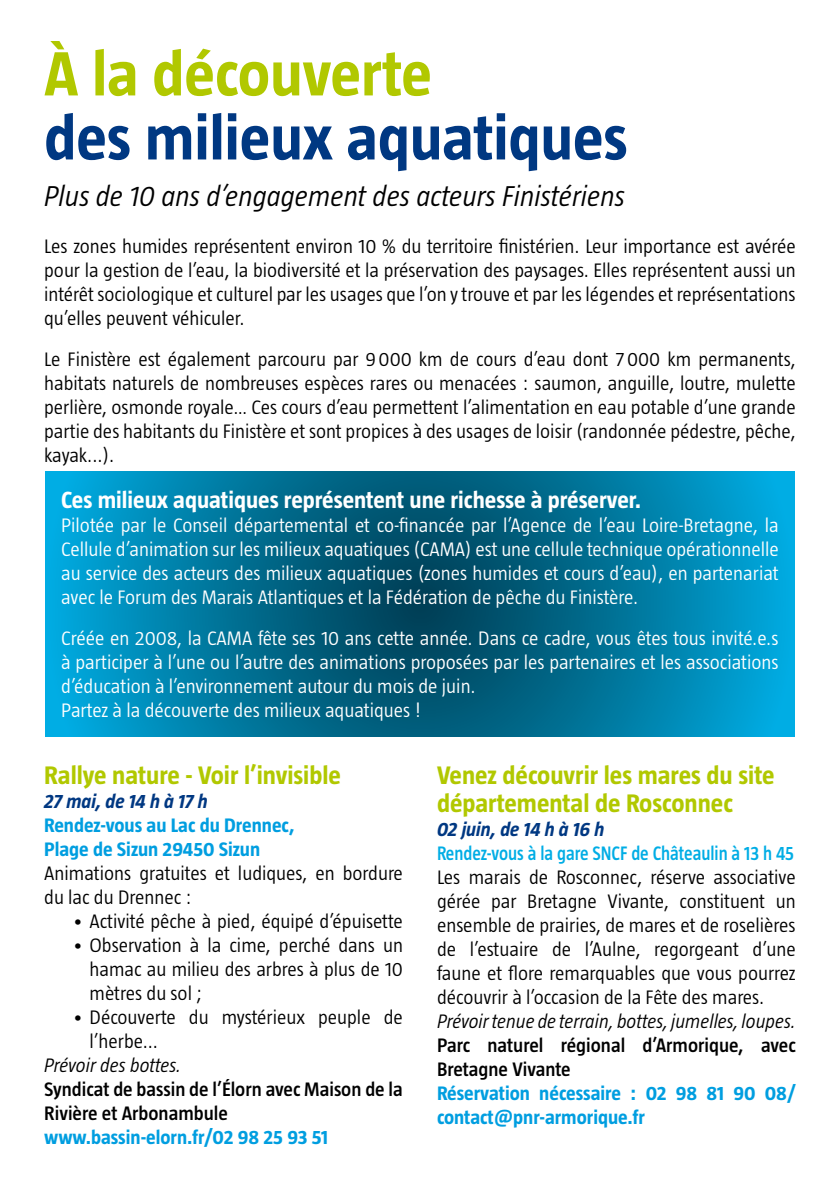
<style>
.page{position:relative;width:833px;height:1189px;background:#fff}
.page>*{position:absolute;margin:0;border:0;box-sizing:border-box;transform-origin:0 0}
.t1{font:700 64px "Taz";color:#003882}
.t2{font:700 64px "Taz";color:#b1c800}
.t3{font:italic 300 29.4px "Taz";color:#000}
.t4{font:700 26px/28px "Taz";color:#b1c800}
.t5{font:700 24px "Taz";color:#fff}
.t6{font:300 20px/24px "Taz";color:#000;text-align:justify}
.t7{font:300 20px/24px "Taz";color:#fff;text-align:justify}
.t8{font:700 20px/24px "Taz";color:#009ee0}
.t9{font:600 20px/24px "Taz";color:#000}
.t10{font:italic 300 20px "Taz";color:#000}
.t11{font:600 20px "Taz";color:#00ade5;scale:.9 1}
.t12{font:italic 700 20px "Taz";color:#003882}
</style>
<div class="page">
<svg style="left:45px;top:471px;width:749px;height:265px;background:#00779d"></svg>
<h1 class="t2" style="left:44px;top:38px;width:389px">À la découverte</h1>
<h1 class="t1" style="left:44px;top:102px;width:585px">des milieux aquatiques</h1>
<h2 class="t3" style="left:44px;top:180px;width:582px">Plus de 10 ans d’engagement des acteurs Finistériens</h2>
<p class="t6" style="left:44px;top:234px;width:753px">Les zones humides représentent environ 10 % du territoire finistérien. Leur importance est avérée pour la gestion de l’eau, la biodiversité et la préservation des paysages. Elles représentent aussi un intérêt sociologique et culturel par les usages que l’on y trouve et par les légendes et représentations qu’elles peuvent véhiculer.</p>
<p class="t6" style="left:44px;top:347px;width:753px">Le Finistère est également parcouru par 9000 km de cours d’eau dont 7000 km permanents, habitats naturels de nombreuses espèces rares ou menacées : saumon, anguille, loutre, mulette perlière, osmonde royale… Ces cours d’eau permettent l’alimentation en eau potable d’une grande partie des habitants du Finistère et sont propices à des usages de loisir (randonnée pédestre, pêche, kayak...).</p>
<p class="t5" style="left:61px;top:486px;width:581px">Ces milieux aquatiques représentent une richesse à préserver.</p>
<p class="t7" style="left:61px;top:513px;width:719px">Pilotée par le Conseil départemental et co-financée par l’Agence de l’eau Loire-Bretagne, la Cellule d’animation sur les milieux aquatiques (CAMA) est une cellule technique opérationnelle au service des acteurs des milieux aquatiques (zones humides et cours d’eau), en partenariat avec le Forum des Marais Atlantiques et la Fédération de pêche du Finistère.</p>
<p class="t7" style="left:61px;top:626px;width:719px;text-align:left">Créée en 2008, la CAMA fête ses 10 ans cette année. Dans ce cadre, vous êtes tous invité.e.s à participer à l’une ou l’autre des animations proposées par les partenaires et les associations d’éducation à l’environnement autour du mois de juin.<br>Partez à la découverte des milieux aquatiques !</p>
<h3 class="t4" style="left:44px;top:760px;width:298px">Rallye nature - Voir l’invisible</h3>
<p class="t12" style="left:44px;top:790px;width:165px">27 mai, de 14 h à 17 h</p>
<p class="t8" style="left:44px;top:813px;width:252px">Rendez-vous au Lac du Drennec,<br>Plage de Sizun 29450 Sizun</p>
<p class="t6" style="left:44px;top:861px;width:360px">Animations gratuites et ludiques, en bordure du lac du Drennec :</p>
<p class="t6" style="left:73px;top:909px;width:332px">• Activité pêche à pied, équipé d’épuisette</p>
<p class="t6" style="left:90px;top:933px;width:315px;text-indent:-17px">• Observation à la cime, perché dans un hamac au milieu des arbres à plus de 10 mètres du sol ;</p>
<p class="t6" style="left:89px;top:1005px;width:315px;text-indent:-17px">• Découverte du mystérieux peuple de l’herbe...</p>
<p class="t10" style="left:44px;top:1054px;width:139px">Prévoir des bottes.</p>
<p class="t9" style="left:44px;top:1077px;width:360px">Syndicat de bassin de l’Élorn avec Maison de la<br>Rivière et Arbonambule</p>
<p class="t8" style="left:44px;top:1125px;width:285px">www.bassin-elorn.fr/02 98 25 93 51</p>
<h3 class="t4" style="left:437px;top:760px;width:339px">Venez découvrir les mares du site départemental de Rosconnec</h3>
<p class="t12" style="left:437px;top:818px;width:169px">02 juin, de 14 h à 16 h</p>
<p class="t11" style="left:437px;top:842px;width:398px">Rendez-vous à la gare SNCF de Châteaulin à 13 h 45</p>
<p class="t6" style="left:437px;top:865px;width:360px">Les marais de Rosconnec, réserve associative gérée par Bretagne Vivante, constituent un ensemble de prairies, de mares et de roselières de l’estuaire de l’Aulne, regorgeant d’une faune et flore remarquables que vous pourrez découvrir à l’occasion de la Fête des mares.</p>
<p class="t10" style="left:437px;top:1010px;width:360px">Prévoir tenue de terrain, bottes, jumelles, loupes.</p>
<p class="t9" style="left:437px;top:1033px;width:360px">Parc naturel régional d’Armorique, avec<br>Bretagne Vivante</p>
<p class="t8" style="left:437px;top:1081px;width:360px">Réservation nécessaire : 02 98 81 90 08/ contact@pnr-armorique.fr</p>
</div>
